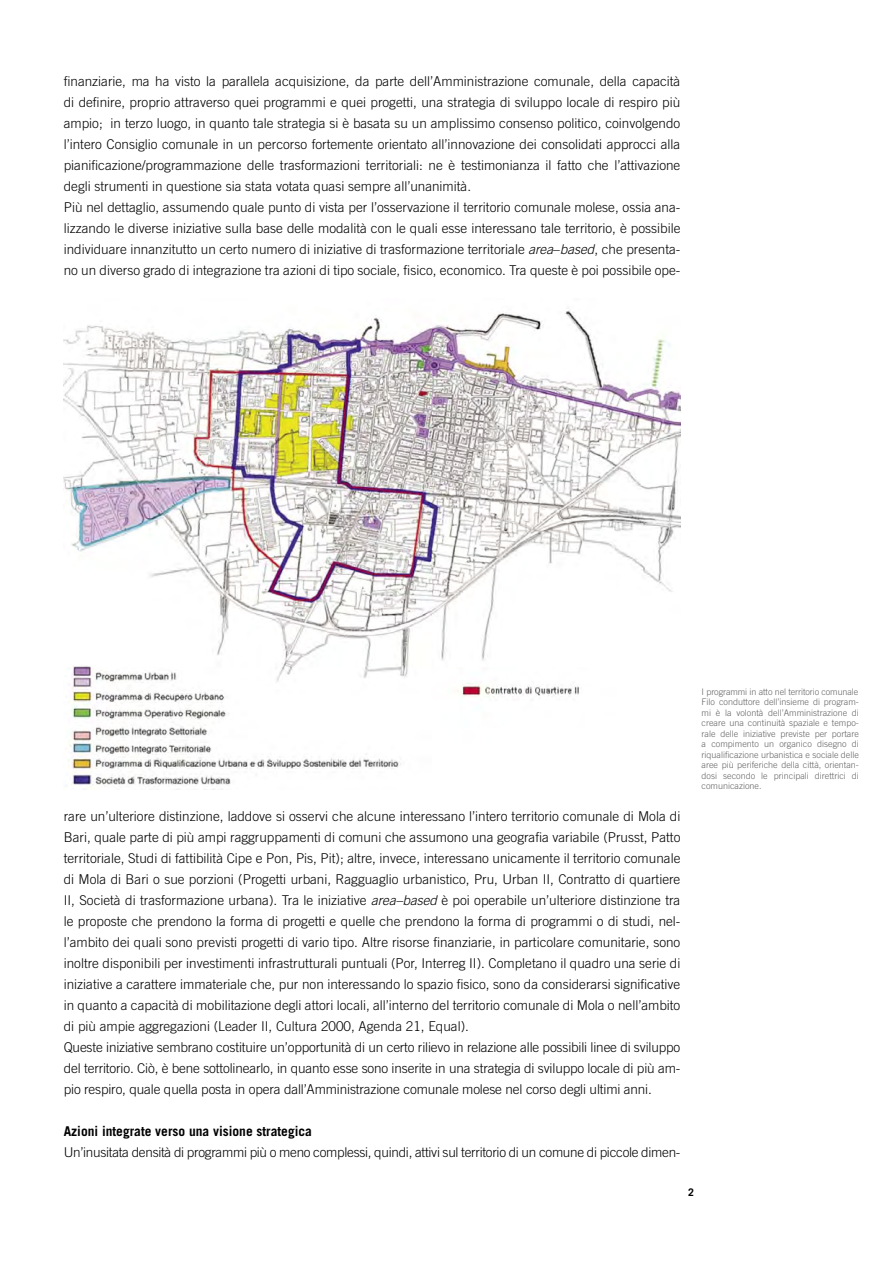
<style>
.page{position:relative;width:893px;height:1263px;background:#fff}
.page>*{position:absolute;margin:0;border:0;box-sizing:border-box;transform-origin:0 0}
.t1{font:300 13.5px/21px "Trade Gothic";color:#000}
.t2{font:300 13.5px "Trade Gothic";letter-spacing:-.02em;color:#000}
.t3{font:700 13.5px "Trade Gothic";color:#000}
.t4{font:700 10.5px "Trade Gothic";color:#000}
.t5{font:300 9px/10.5px "Trade Gothic";color:#636363;text-align:justify}
.s1{font-style:italic}
</style>
<div class="page">
<img style="left:64px;top:310px;width:616px;height:478px">
<p class="t1" style="left:64px;top:70px;width:618px">finanziarie, ma ha visto la parallela acquisizione, da parte dell’Amministrazione comunale, della capacità di definire, proprio attraverso quei programmi e quei progetti, una strategia di sviluppo locale di respiro più ampio; in terzo luogo, in quanto tale strategia si è basata su un amplissimo consenso politico, coinvolgendo l’intero Consiglio comunale in un percorso fortemente orientato all’innovazione dei consolidati approcci alla pianificazione/programmazione delle trasformazioni territoriali: ne è testimonianza il fatto che l’attivazione degli strumenti in questione sia stata votata quasi sempre all’unanimità.<br>Più nel dettaglio, assumendo quale punto di vista per l’osservazione il territorio comunale molese, ossia ana&shy;lizzando le diverse iniziative sulla base delle modalità con le quali esse interessano tale territorio, è possibile individuare innanzitutto un certo numero di iniziative di trasformazione territoriale <span class="s1">area</span>–<span class="s1">based</span>, che presenta&shy;no un diverso grado di integrazione tra azioni di tipo sociale, fisico, economico. Tra queste è poi possibile ope-</p>
<p class="t1" style="left:64px;top:805px;width:618px">rare un’ulteriore distinzione, laddove si osservi che alcune interessano l’intero territorio comunale di Mola di Bari, quale parte di più ampi raggruppamenti di comuni che assumono una geografia variabile (Prusst, Patto territoriale, Studi di fattibilità Cipe e Pon, Pis, Pit); altre, invece, interessano unicamente il territorio comunale di Mola di Bari o sue porzioni (Progetti urbani, Ragguaglio urbanistico, Pru, Urban II, Contratto di quartiere II, Società di trasformazione urbana). Tra le iniziative <span class="s1">area–based</span> è poi operabile un’ulteriore distinzione tra le proposte che prendono la forma di progetti e quelle che prendono la forma di programmi o di studi, nel&shy;l’ambito dei quali sono previsti progetti di vario tipo. Altre risorse finanziarie, in particolare comunitarie, sono inoltre disponibili per investimenti infrastrutturali puntuali (Por, Interreg II). Completano il quadro una serie di iniziative a carattere immateriale che, pur non interessando lo spazio fisico, sono da considerarsi significative in quanto a capacità di mobilitazione degli attori locali, all’interno del territorio comunale di Mola o nell’ambito di più ampie aggregazioni (Leader II, Cultura 2000, Agenda 21, Equal).<br>Queste iniziative sembrano costituire un’opportunità di un certo rilievo in relazione alle possibili linee di sviluppo del territorio. Ciò, è bene sottolinearlo, in quanto esse sono inserite in una strategia di sviluppo locale di più am&shy;pio respiro, quale quella posta in opera dall’Amministrazione comunale molese nel corso degli ultimi anni.</p>
<p class="t3" style="left:64px;top:1122px;width:250px">Azioni integrate verso una visione strategica</p>
<p class="t2" style="left:64px;top:1144px;width:618px">Un’inusitata densità di programmi più o meno complessi, quindi, attivi sul territorio di un comune di piccole dimen-</p>
<p class="t5" style="left:702px;top:686px;width:159px">I programmi in atto nel territorio comunale Filo conduttore dell’insieme di program&shy;mi è la volontà dell’Amministrazione di creare una continuità spaziale e tempo&shy;rale delle iniziative previste per portare a compimento un organico disegno di riqualificazione urbanistica e sociale delle aree più periferiche della città, orientan&shy;dosi secondo le principali direttrici di comunicazione.</p>
<p class="t4" style="left:688px;top:1186px;width:7px">2</p>
</div>
